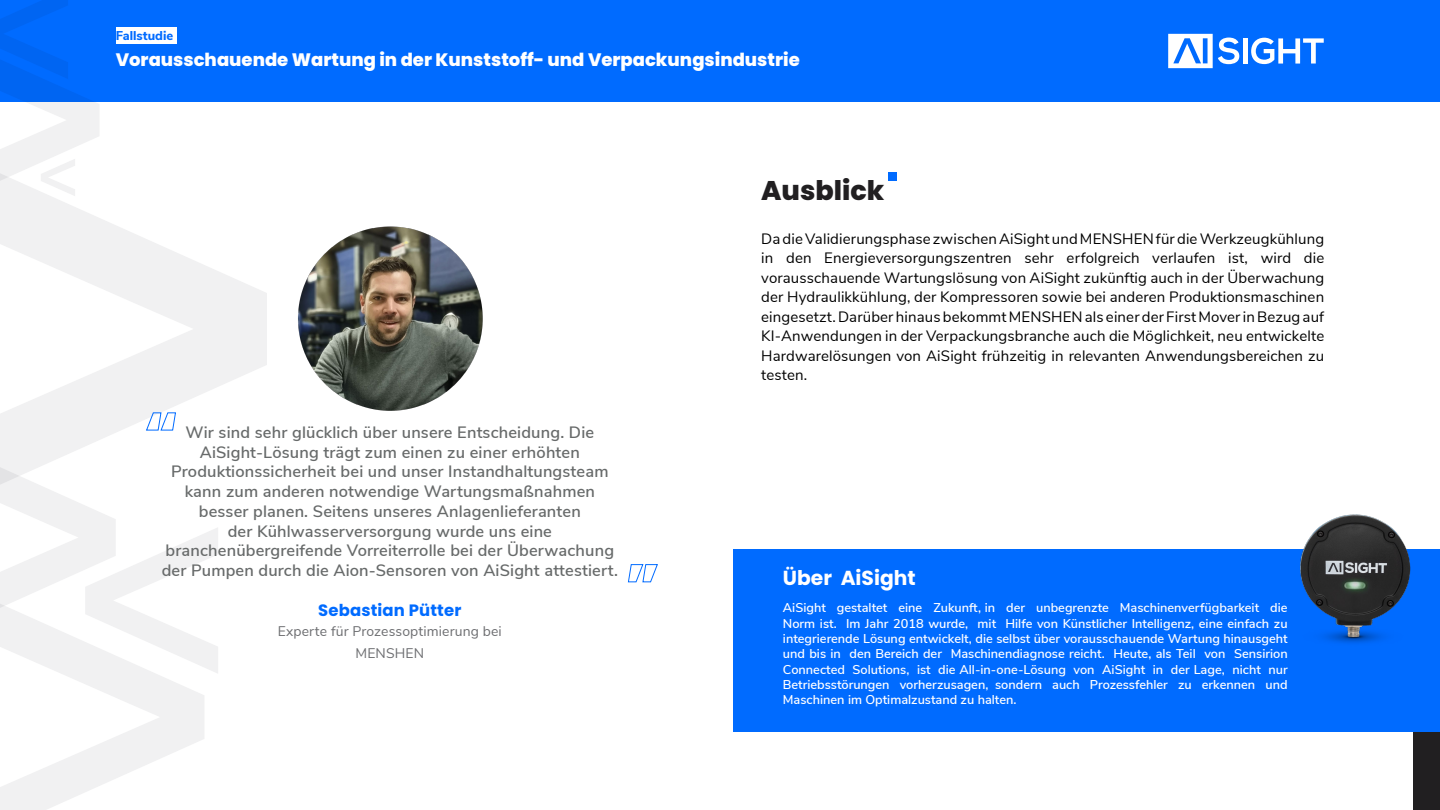
<style>
.page{position:relative;width:1440px;height:810px;background:#fff}
.page>*{position:absolute;margin:0;border:0;box-sizing:border-box;transform-origin:0 0}
.t1{font:800 27px "Poppins";color:#211f21}
.t2{font:700 20.25px "Poppins";color:#fff}
.t3{font:800 18px "Poppins";color:#fff}
.t4{font:600 16.42px/19.7px "Nunito Sans";letter-spacing:.01em;color:#676a6a;text-align:center}
.t5{font:700 16.42px "Poppins";letter-spacing:.01em;color:#006bff}
.t6{font:15px/19.5px "Nunito Sans";letter-spacing:.01em;color:#000;text-align:justify}
.t7{font:13.95px/21.4px "Nunito Sans";letter-spacing:.01em;color:#6d6e71;text-align:center}
.t8{font:600 12.75px/15.3px "Nunito Sans";color:#fff;text-align:justify}
.t9{font:800 12.75px "Nunito Sans";color:#006bff}
</style>
<div class="page">
<div style="left:0;top:0;width:1440px;height:102px;background:#006bff"></div>
<div style="left:1243px;top:38px;width:5px;height:26px;background:#fff"></div>
<svg style="left:1251px;top:38px;width:73px;height:26px"></svg>
<svg style="left:1168px;top:34px;width:71px;height:34px"></svg>
<svg style="left:0;top:206px;width:267px;height:233px;fill:#f1f1f2"></svg>
<svg style="left:0;top:0;width:99px;height:206px"></svg>
<svg style="left:0;top:439px;width:218px;height:371px"></svg>
<div style="left:1413px;top:724px;width:27px;height:86px;background:#211f21"></div>
<div style="left:116px;top:27px;width:60px;height:17px;background:#fff"></div>
<div style="left:733px;top:550px;width:707px;height:182px;background:#006bff"></div>
<img style="left:1264px;top:514px;width:176px;height:129px">
<svg style="left:145px;top:412px;width:31px;height:19px"></svg>
<svg style="left:627px;top:564px;width:31px;height:19px"></svg>
<img style="left:298px;top:226px;width:185px;height:185px">
<div style="left:888px;top:172px;width:9px;height:9px;background:#006bff"></div>
<p class="t9" style="left:116px;top:26px;width:59px">Fallstudie</p>
<p class="t3" style="left:116px;top:49px;width:686px">Vorausschauende Wartung in der Kunststoff- und Verpackungsindustrie</p>
<h1 class="t1" style="left:761px;top:175px;width:125px">Ausblick</h1>
<p class="t4" style="left:162px;top:422px;width:458px">Wir sind sehr glücklich über unsere Entscheidung. Die AiSight-Lösung trägt zum einen zu einer erhöhten Produktionssicherheit bei und unser Instandhaltungsteam kann zum anderen notwendige Wartungsmaßnahmen besser planen. Seitens unseres Anlagenlieferanten<br>der Kühlwasserversorgung wurde uns eine branchenübergreifende Vorreiterrolle bei der Überwachung der Pumpen durch die Aion-Sensoren von AiSight attestiert.</p>
<p class="t5" style="left:318px;top:601px;width:145px">Sebastian Pütter</p>
<p class="t7" style="left:278px;top:620px;width:225px">Experte für Prozessoptimierung bei<br>MENSHEN</p>
<p class="t6" style="left:761px;top:228px;width:565px">Da die Validierungsphase zwischen AiSight und MENSHEN für die Werkzeugkühlung in den Energieversorgungszentren sehr erfolgreich verlaufen ist, wird die vorausschauende Wartungslösung von AiSight zukünftig auch in der Überwachung der Hydraulikkühlung, der Kompressoren sowie bei anderen Produktionsmaschinen eingesetzt. Darüber hinaus bekommt MENSHEN als einer der First Mover in Bezug auf KI-Anwendungen in der Verpackungsbranche auch die Möglichkeit, neu entwickelte Hardwarelösungen von AiSight frühzeitig in relevanten Anwendungsbereichen zu testen.</p>
<h2 class="t2" style="left:783px;top:566px;width:134px">Über AiSight</h2>
<p class="t8" style="left:783px;top:600px;width:506px">AiSight gestaltet eine Zukunft, in der unbegrenzte Maschinenverfügbarkeit die Norm ist. Im Jahr 2018 wurde, mit Hilfe von Künstlicher Intelligenz, eine einfach zu integrierende Lösung entwickelt, die selbst über vorausschauende Wartung hinausgeht und bis in den Bereich der Maschinendiagnose reicht. Heute, als Teil von Sensirion Connected Solutions, ist die All-in-one-Lösung von AiSight in der Lage, nicht nur Betriebsstörungen vorherzusagen, sondern auch Prozessfehler zu erkennen und Maschinen im Optimalzustand zu halten.</p>
</div>
